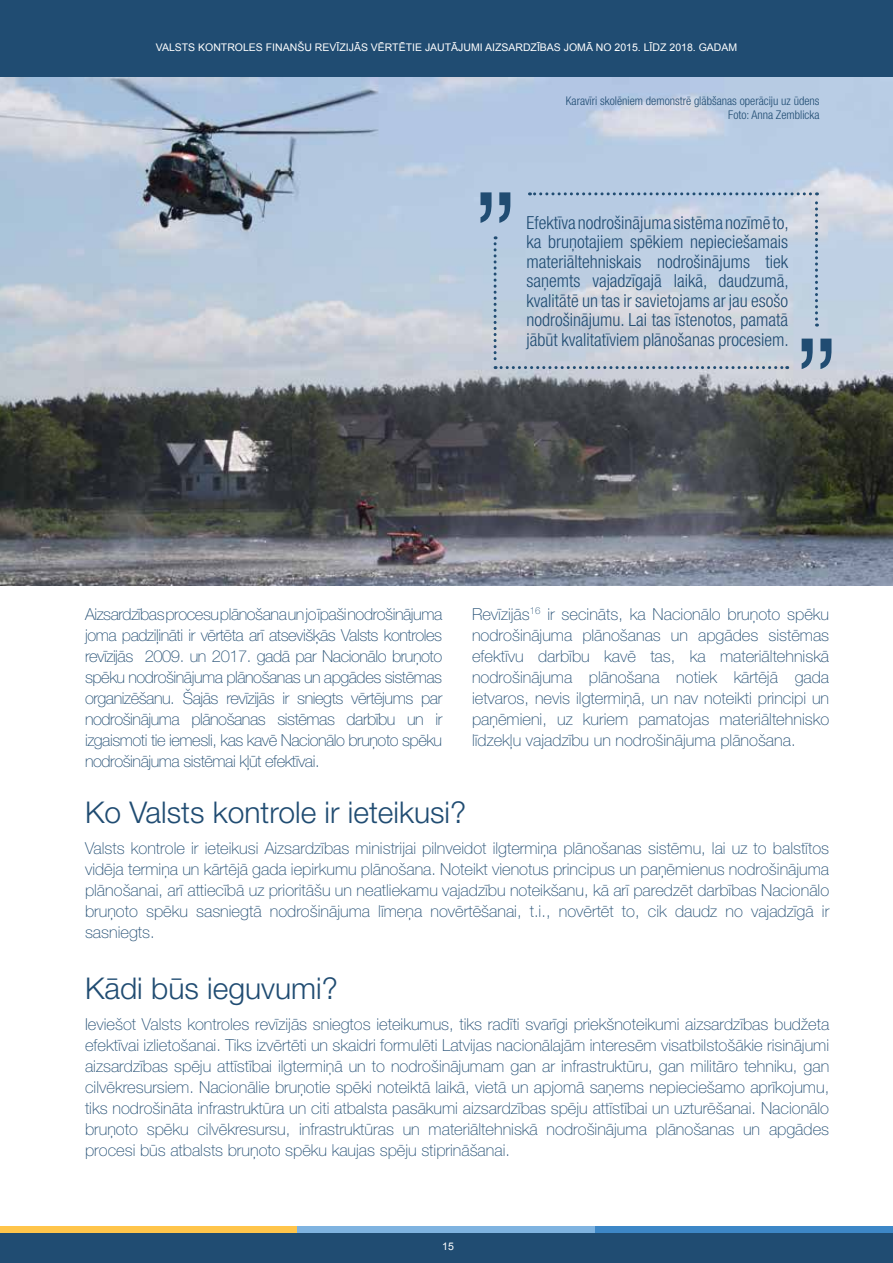
<style>
.page{position:relative;width:893px;height:1263px;background:#fff}
.page>*{position:absolute;margin:0;border:0;box-sizing:border-box;transform-origin:0 0}
.t1{font:300 30px "Helvetica Neue LT Pro";color:#204c72}
.t2{font:300 condensed 18px/19.5px "Helvetica Neue LT Pro";color:#204c72;text-align:justify}
.t3{font:100 16.5px/21px "Helvetica Neue LT Pro";color:#204c72;text-align:justify}
.t4{font:300 condensed 12px/14.4px "Helvetica Neue LT Pro";color:#204c72;text-align:right}
.t5{font:10.5px "Arial";color:#fff}
</style>
<div class="page">
<div style="left:0;top:0;width:893px;height:78px;background:#204c72"></div>
<div style="left:0;top:1226px;width:893px;height:37px;background:#204c72"></div>
<div style="left:0;top:1226px;width:297px;height:6px;background:#ffc54b"></div>
<div style="left:297px;top:1226px;width:298px;height:6px;background:#7fb3e0"></div>
<div style="left:595px;top:1226px;width:298px;height:6px;background:#3d87c7"></div>
<img style="left:0;top:78px;width:893px;height:507px">
<svg style="left:480px;top:192px;width:351px;height:177px;background:#beccdd"></svg>
<p class="t5" style="left:156px;top:41px;width:583px">VALSTS KONTROLES FINANŠU REVĪZIJĀS VĒRTĒTIE JAUTĀJUMI AIZSARDZĪBAS JOMĀ NO 2015. LĪDZ 2018. GADAM</p>
<p class="t4" style="left:566px;top:93px;width:255px">Karavīri skolēniem demonstrē glābšanas operāciju uz ūdens<br>Foto: Anna Zemblicka</p>
<p class="t2" style="left:526px;top:213px;width:264px">Efektīva nodrošinājuma sistēma nozīmē to, ka bruņotajiem spēkiem nepieciešamais materiāltehniskais nodrošinājums tiek saņemts vajadzīgajā laikā, daudzumā, kvalitātē un tas ir savietojams ar jau esošo nodrošinājumu. Lai tas īstenotos, pamatā jābūt kvalitatīviem plānošanas procesiem.</p>
<p class="t3" style="left:85px;top:603px;width:359px">Aizsardzības procesu plānošana un jo īpaši nodrošinājuma joma padziļināti ir vērtēta arī atsevišķās Valsts kontroles revīzijās 2009. un 2017. gadā par Nacionālo bruņoto spēku nodrošinājuma plānošanas un apgādes sistēmas organizēšanu. Šajās revīzijās ir sniegts vērtējums par nodrošinājuma plānošanas sistēmas darbību un ir izgaismoti tie iemesli, kas kavē Nacionālo bruņoto spēku nodrošinājuma sistēmai kļūt efektīvai.</p>
<p class="t3" style="left:472px;top:603px;width:359px">Revīzijās<sup>16</sup> ir secināts, ka Nacionālo bruņoto spēku nodrošinājuma plānošanas un apgādes sistēmas efektīvu darbību kavē tas, ka materiāltehniskā nodrošinājuma plānošana notiek kārtējā gada ietvaros, nevis ilgtermiņā, un nav noteikti principi un paņēmieni, uz kuriem pamatojas materiāltehnisko līdzekļu vajadzību un nodrošinājuma plānošana.</p>
<h1 class="t1" style="left:85px;top:794px;width:383px">Ko Valsts kontrole ir ieteikusi?</h1>
<p class="t3" style="left:85px;top:838px;width:746px">Valsts kontrole ir ieteikusi Aizsardzības ministrijai pilnveidot ilgtermiņa plānošanas sistēmu, lai uz to balstītos vidēja termiņa un kārtējā gada iepirkumu plānošana. Noteikt vienotus principus un paņēmienus nodrošinājuma plānošanai, arī attiecībā uz prioritāšu un neatliekamu vajadzību noteikšanu, kā arī paredzēt darbības Nacionālo bruņoto spēku sasniegtā nodrošinājuma līmeņa novērtēšanai, t.i., novērtēt to, cik daudz no vajadzīgā ir sasniegts.</p>
<h1 class="t1" style="left:85px;top:970px;width:254px">Kādi būs ieguvumi?</h1>
<p class="t3" style="left:85px;top:1013px;width:746px">Ieviešot Valsts kontroles revīzijās sniegtos ieteikumus, tiks radīti svarīgi priekšnoteikumi aizsardzības budžeta efektīvai izlietošanai. Tiks izvērtēti un skaidri formulēti Latvijas nacionālajām interesēm visatbilstošākie risinājumi aizsardzības spēju attīstībai ilgtermiņā un to nodrošinājumam gan ar infrastruktūru, gan militāro tehniku, gan cilvēkresursiem. Nacionālie bruņotie spēki noteiktā laikā, vietā un apjomā saņems nepieciešamo aprīkojumu, tiks nodrošināta infrastruktūra un citi atbalsta pasākumi aizsardzības spēju attīstībai un uzturēšanai. Nacionālo bruņoto spēku cilvēkresursu, infrastruktūras un materiāltehniskā nodrošinājuma plānošanas un apgādes procesi būs atbalsts bruņoto spēku kaujas spēju stiprināšanai.</p>
<p class="t5" style="left:442px;top:1239px;width:13px">15</p>
</div>
